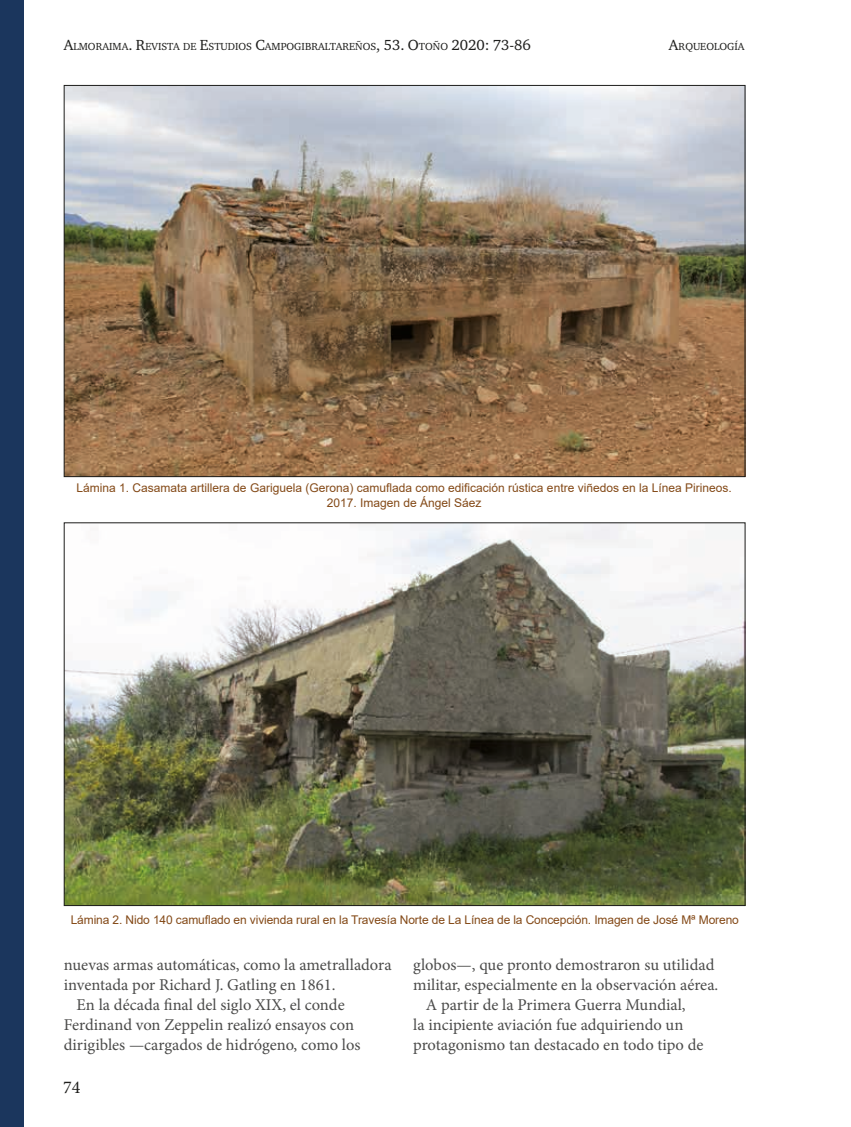
<style>
.page{position:relative;width:851px;height:1127px;background:#fff}
.page>*{position:absolute;margin:0;border:0;box-sizing:border-box;transform-origin:0 0}
.t1{font:18px "Minion Pro";color:#1d1d1b}
.t2{font:16.5px "Minion Pro";color:#4b4b4a}
.t3{font:12px/14.4px "Arial";color:#844a18;text-align:center}
.t4{font:10.5px "Charter ITC";color:#1d1d1b}
.s1{font-size:15px}
</style>
<div class="page">
<div style="left:0;top:0;width:23px;height:1127px;background:#1b365d"></div>
<img style="left:66px;top:87px;width:677px;height:388px">
<img style="left:66px;top:524px;width:677px;height:380px">
<p class="t4" style="left:64px;top:40px;width:468px"><span class="s1">A</span>LMORAIMA<span class="s1">. R</span>EVISTA DE <span class="s1">E</span>STUDIOS <span class="s1">C</span>AMPOGIBRALTAREÑOS<span class="s1">, 53. O</span>TOÑO <span class="s1">2020: 73-86</span></p>
<p class="t4" style="left:668px;top:40px;width:77px"><span class="s1">A</span>RQUEOLOGÍA</p>
<p class="t3" style="left:76px;top:481px;width:656px">Lámina 1. Casamata artillera de Gariguela (Gerona) camuflada como edificación rústica entre viñedos en la Línea Pirineos.<br>2017. Imagen de Ángel Sáez</p>
<p class="t3" style="left:71px;top:912px;width:669px">Lámina 2. Nido 140 camuflado en vivienda rural en la Travesía Norte de La Línea de la Concepción. Imagen de José Mª Moreno</p>
<p class="t2" style="left:64px;top:954px;width:329px">nuevas armas automáticas, como la ametralladora</p>
<p class="t2" style="left:64px;top:974px;width:273px">inventada por Richard J. Gatling en 1861.</p>
<p class="t2" style="left:77px;top:993px;width:269px">En la década final del siglo XIX, el conde</p>
<p class="t2" style="left:64px;top:1013px;width:292px">Ferdinand von Zeppelin realizó ensayos con</p>
<p class="t2" style="left:64px;top:1033px;width:298px">dirigibles —cargados de hidrógeno, como los</p>
<p class="t1" style="left:63px;top:1075px;width:19px">74</p>
<p class="t2" style="left:413px;top:954px;width:302px">globos—, que pronto demostraron su utilidad</p>
<p class="t2" style="left:413px;top:974px;width:306px">militar, especialmente en la observación aérea.</p>
<p class="t2" style="left:426px;top:993px;width:261px">A partir de la Primera Guerra Mundial,</p>
<p class="t2" style="left:413px;top:1013px;width:272px">la incipiente aviación fue adquiriendo un</p>
<p class="t2" style="left:413px;top:1033px;width:292px">protagonismo tan destacado en todo tipo de</p>
</div>
